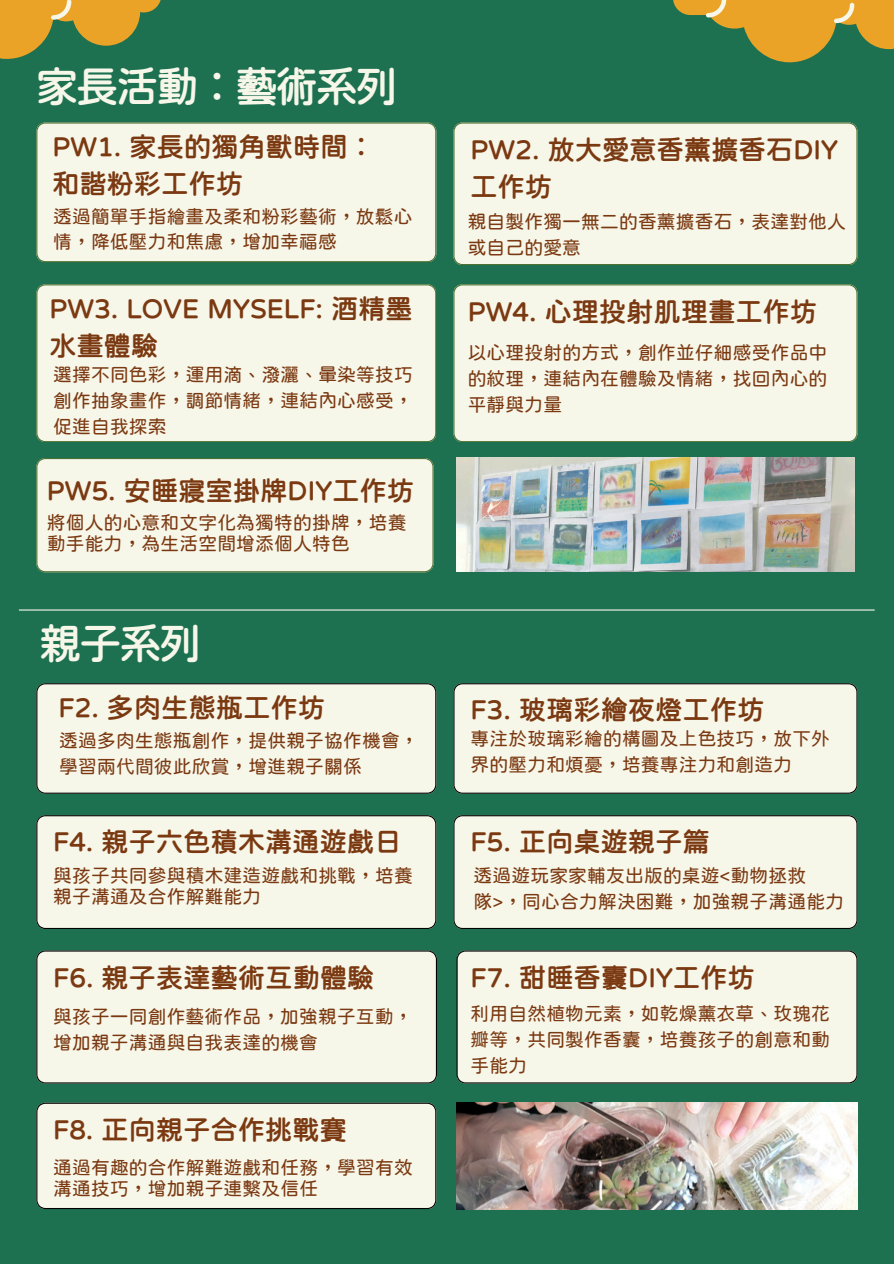
<style>
.page{position:relative;width:894px;height:1264px;background:#fff}
.page>*{position:absolute;margin:0;border:0;box-sizing:border-box;transform-origin:0 0}
.t1{font:500 42px "Fake Pearl";letter-spacing:-.05em;color:#f6f6e9}
.t2{font:500 27px/37.2px "Fake Pearl";letter-spacing:.01em;color:#7b3911}
.t3{font:18.75px/25.8px "Fake Pearl";letter-spacing:.01em;color:#7b3911}
</style>
<div class="page">
<div style="left:0;top:0;width:893px;height:1263px;background:#1d7151"></div>
<div style="left:36px;top:122px;width:400px;height:140px;background:#f6f6e9"></div>
<div style="left:36px;top:284px;width:400px;height:158px;background:#f6f6e9"></div>
<div style="left:453px;top:122px;width:404px;height:143px;background:#f6f6e9"></div>
<div style="left:453px;top:284px;width:404px;height:158px;background:#f6f6e9"></div>
<svg style="left:673px;top:0;width:220px;height:62px"></svg>
<svg style="left:0;top:0;width:161px;height:59px"></svg>
<div style="left:36px;top:458px;width:397px;height:114px;background:#f6f6e9"></div>
<hr style="left:19px;top:609px;width:855px;height:1px;background:#f6f6e9">
<div style="left:36px;top:683px;width:400px;height:110px;background:#f6f6e9"></div>
<div style="left:36px;top:815px;width:400px;height:113px;background:#f6f6e9"></div>
<div style="left:453px;top:683px;width:404px;height:110px;background:#f6f6e9"></div>
<div style="left:453px;top:815px;width:404px;height:113px;background:#f6f6e9"></div>
<div style="left:36px;top:950px;width:401px;height:133px;background:#f6f6e9"></div>
<div style="left:36px;top:1102px;width:400px;height:107px;background:#f6f6e9"></div>
<div style="left:456px;top:950px;width:401px;height:133px;background:#f6f6e9"></div>
<img style="left:456px;top:1102px;width:401px;height:107px">
<img style="left:456px;top:458px;width:398px;height:113px">
<p class="t1" style="left:36px;top:66px;width:363px">家長活動︰藝術系列</p>
<h1 class="t2" style="left:52px;top:128px;width:324px">PW1. 家長的獨角獸時間︰和諧粉彩工作坊</h1>
<h2 class="t2" style="left:470px;top:130px;width:369px">PW2. 放大愛意香薰擴香石DIY工作坊</h2>
<h2 class="t3" style="left:53px;top:203px;width:361px">透過簡單手指繪畫及柔和粉彩藝術，放鬆心情，降低壓力和焦慮，增加幸福感</h2>
<h2 class="t3" style="left:467px;top:208px;width:379px">親自製作獨一無二的香薰擴香石，表達對他人或自己的愛意</h2>
<p class="t2" style="left:49px;top:290px;width:364px">PW3. LOVE MYSELF: 酒精墨水畫體驗</p>
<h2 class="t3" style="left:53px;top:362px;width:361px;text-align:justify">選擇不同色彩，運用滴、潑灑、暈染等技巧創作抽象畫作，調節情緒，連結內心感受，促進自我探索</h2>
<p class="t2" style="left:47px;top:471px;width:368px">PW5. 安睡寢室掛牌DIY工作坊</p>
<h2 class="t3" style="left:47px;top:511px;width:361px;line-height:21.3px">將個人的心意和文字化為獨特的掛牌，培養動手能力，為生活空間增添個人特色</h2>
<h3 class="t1" style="left:40px;top:622px;width:163px">親子系列</h3>
<p class="t2" style="left:58px;top:688px;width:268px">F2. 多肉生態瓶工作坊</p>
<p class="t2" style="left:467px;top:293px;width:351px">PW4. 心理投射肌理畫工作坊</p>
<h3 class="t3" style="left:467px;top:340px;width:361px;text-align:justify">以心理投射的方式，創作並仔細感受作品中的紋理，連結內在體驗及情緒，找回內心的平靜與力量</h3>
<p class="t2" style="left:470px;top:691px;width:295px">F3. 玻璃彩繪夜燈工作坊</p>
<p class="t3" style="left:59px;top:727px;width:361px">透過多肉生態瓶創作，提供親子協作機會，學習兩代間彼此欣賞，增進親子關係</p>
<h2 class="t3" style="left:470px;top:725px;width:361px">專注於玻璃彩繪的構圖及上色技巧，放下外界的壓力和煩憂，培養專注力和創造力</h2>
<h1 class="t2" style="left:53px;top:823px;width:349px">F4. 親子六色積木溝通遊戲日</h1>
<h2 class="t2" style="left:470px;top:823px;width:240px">F5. 正向桌遊親子篇</h2>
<h3 class="t3" style="left:53px;top:864px;width:361px;line-height:21.3px">與孩子共同參與積木建造遊戲和挑戰，培養親子溝通及合作解難能力</h3>
<h2 class="t3" style="left:473px;top:862px;width:372px">透過遊玩家家輔友出版的桌遊&lt;動物拯救<br>隊&gt;，同心合力解決困難，加強親子溝通能力</h2>
<h2 class="t2" style="left:53px;top:958px;width:322px">F6. 親子表達藝術互動體驗</h2>
<p class="t2" style="left:470px;top:958px;width:286px">F7. 甜睡香囊DIY工作坊</p>
<h2 class="t3" style="left:53px;top:1003px;width:361px">與孩子一同創作藝術作品，加強親子互動，增加親子溝通與自我表達的機會</h2>
<p class="t3" style="left:470px;top:1000px;width:361px;text-align:justify">利用自然植物元素，如乾燥薰衣草、玫瑰花瓣等，共同製作香囊，培養孩子的創意和動手能力</p>
<p class="t2" style="left:53px;top:1110px;width:295px">F8. 正向親子合作挑戰賽</p>
<h2 class="t3" style="left:53px;top:1156px;width:361px;line-height:21.3px">通過有趣的合作解難遊戲和任務，學習有效溝通技巧，增加親子連繫及信任</h2>
</div>
